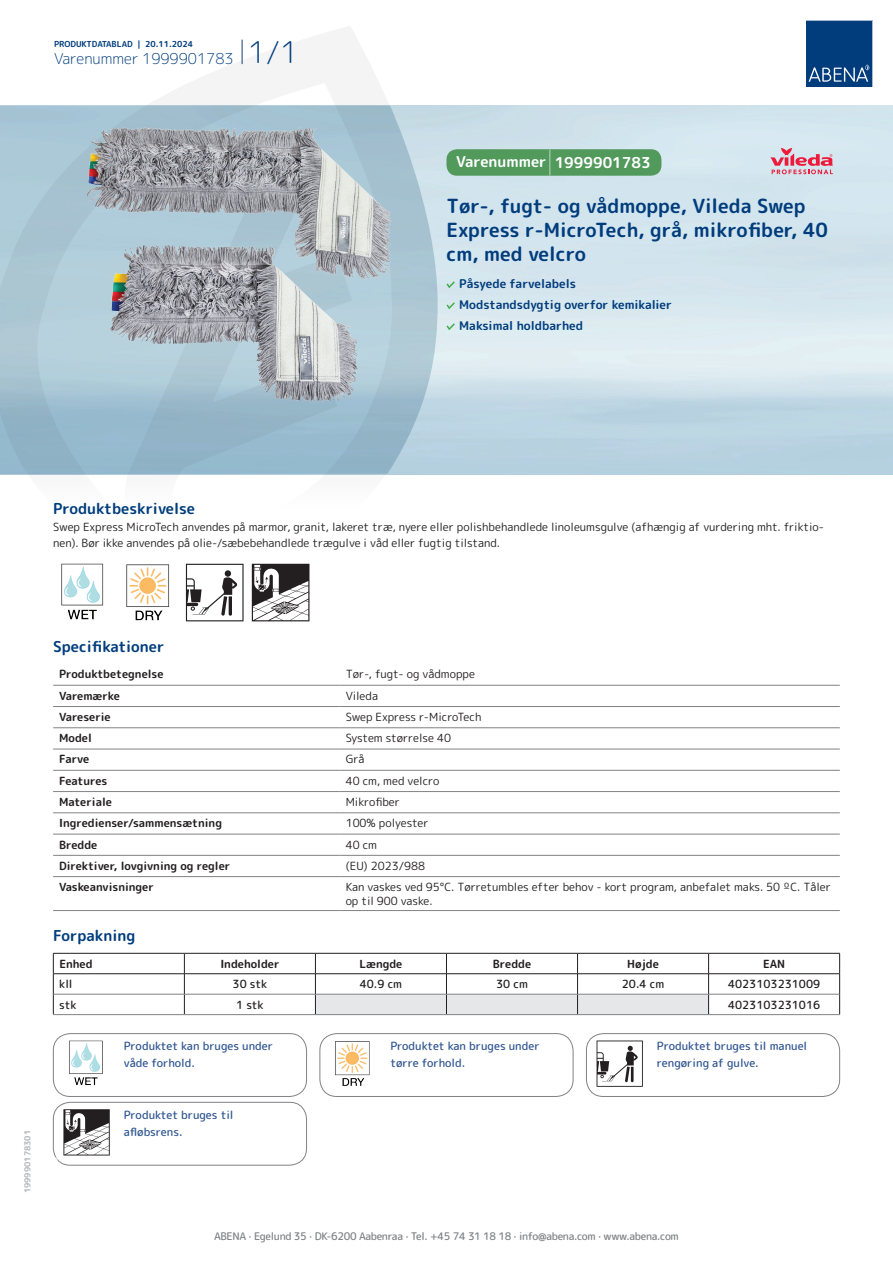
<style>
.page{position:relative;width:893px;height:1263px;background:#fff}
.page>*{position:absolute;margin:0;border:0;box-sizing:border-box;transform-origin:0 0}
.t1{font:700 19.5px/24px "Rounded Mplus 1 c";color:#013d7d}
.t2{font:700 15px "Rounded Mplus 1 c";color:#013d7d}
.t3{font:300 15px "Rounded Mplus 1 c";color:#013d7d}
.t4{font:700 15px "Rounded Mplus 1 c";color:#fff}
.t5{font:700 12px/21px "Rounded Mplus 1 c";color:#013d7d}
.t6{font:11.25px/16.5px "Rounded Mplus 1 c";color:#231f20}
.t7{font:700 11.25px "Rounded Mplus 1 c";color:#231f20}
.t8{font:500 11.25px/16.5px "Rounded Mplus 1 c";color:#305691}
.t9{font:500 11.25px "Rounded Mplus 1 c";color:#231f20}
.t10{font:500 10.5px "Rounded Mplus 1 c";letter-spacing:-.03em;color:#808285}
.t11{font:700 10.5px "Rounded Mplus 1 c";color:#fff}
.t12{font:700 8.25px "Rounded Mplus 1 c";color:#013d7d}
.t13{font:700 8.25px "Rounded Mplus 1 c";color:#b2b3b7}
.s1{font-size:30px}
.s2{font-size:25.5px}
</style>
<div class="page">
<svg style="left:0;top:26px;width:439px;height:586px"></svg>
<svg style="left:0;top:106px;width:438px;height:368px;background:#a3c1d1"></svg>
<svg style="left:242px;top:40px;width:1px;height:24px"></svg>
<svg style="left:806px;top:20px;width:67px;height:67px;background:#144b86"></svg>
<img style="left:86px;top:127px;width:306px;height:275px">
<img style="left:60px;top:563px;width:45px;height:57px">
<img style="left:126px;top:563px;width:46px;height:58px">
<svg style="left:186px;top:564px;width:58px;height:57px"></svg>
<svg style="left:252px;top:564px;width:57px;height:57px"></svg>
<hr style="left:53px;top:685px;width:287px;height:1px;background:#808285">
<hr style="left:340px;top:685px;width:500px;height:1px;background:#808285">
<hr style="left:53px;top:706px;width:287px;height:1px;background:#808285">
<hr style="left:340px;top:706px;width:500px;height:1px;background:#808285">
<hr style="left:53px;top:727px;width:287px;height:1px;background:#808285">
<hr style="left:340px;top:727px;width:500px;height:1px;background:#808285">
<hr style="left:53px;top:749px;width:287px;height:1px;background:#808285">
<hr style="left:340px;top:749px;width:500px;height:1px;background:#808285">
<hr style="left:53px;top:770px;width:287px;height:1px;background:#808285">
<hr style="left:340px;top:770px;width:500px;height:1px;background:#808285">
<hr style="left:53px;top:791px;width:287px;height:1px;background:#808285">
<hr style="left:340px;top:791px;width:500px;height:1px;background:#808285">
<hr style="left:53px;top:812px;width:287px;height:1px;background:#808285">
<hr style="left:340px;top:812px;width:500px;height:1px;background:#808285">
<hr style="left:53px;top:834px;width:287px;height:1px;background:#808285">
<hr style="left:340px;top:834px;width:500px;height:1px;background:#808285">
<hr style="left:53px;top:855px;width:287px;height:1px;background:#808285">
<hr style="left:340px;top:855px;width:500px;height:1px;background:#808285">
<hr style="left:53px;top:876px;width:287px;height:1px;background:#808285">
<hr style="left:340px;top:876px;width:500px;height:1px;background:#808285">
<hr style="left:53px;top:910px;width:287px;height:1px;background:#808285">
<hr style="left:340px;top:910px;width:500px;height:1px;background:#808285">
<hr style="left:53px;top:953px;width:131px;height:1px;background:#231f20">
<hr style="left:184px;top:953px;width:131px;height:1px;background:#231f20">
<hr style="left:709px;top:953px;width:131px;height:1px;background:#231f20">
<hr style="left:53px;top:973px;width:131px;height:1px;background:#231f20">
<hr style="left:184px;top:973px;width:131px;height:1px;background:#231f20">
<hr style="left:709px;top:973px;width:131px;height:1px;background:#231f20">
<svg style="left:53px;top:953px;width:1px;height:61px"></svg>
<svg style="left:184px;top:953px;width:1px;height:61px"></svg>
<svg style="left:315px;top:953px;width:394px;height:61px"></svg>
<svg style="left:839px;top:953px;width:1px;height:61px"></svg>
<hr style="left:54px;top:994px;width:130px;height:1px;background:#808285">
<hr style="left:184px;top:994px;width:131px;height:1px;background:#808285">
<hr style="left:315px;top:994px;width:131px;height:1px;background:#808285">
<hr style="left:446px;top:994px;width:131px;height:1px;background:#808285">
<hr style="left:577px;top:994px;width:132px;height:1px;background:#808285">
<hr style="left:709px;top:994px;width:130px;height:1px;background:#808285">
<hr style="left:53px;top:1014px;width:131px;height:1px;background:#808285">
<hr style="left:184px;top:1014px;width:131px;height:1px;background:#808285">
<hr style="left:315px;top:1014px;width:131px;height:1px;background:#808285">
<hr style="left:446px;top:1014px;width:131px;height:1px;background:#808285">
<hr style="left:577px;top:1014px;width:132px;height:1px;background:#808285">
<hr style="left:709px;top:1014px;width:131px;height:1px;background:#808285">
<img style="left:69px;top:1040px;width:34px;height:46px">
<div style="left:53px;top:1033px;width:254px;height:64px;border:1px solid #808285;border-radius:17px"></div>
<img style="left:335px;top:1041px;width:35px;height:45px">
<div style="left:320px;top:1033px;width:253px;height:64px;border:1px solid #808285;border-radius:17px"></div>
<svg style="left:597px;top:1040px;width:46px;height:47px"></svg>
<div style="left:586px;top:1033px;width:254px;height:64px;border:1px solid #808285;border-radius:17px"></div>
<svg style="left:63px;top:1109px;width:47px;height:46px"></svg>
<div style="left:53px;top:1102px;width:254px;height:63px;border:1px solid #808285;border-radius:17px"></div>
<svg style="left:446px;top:281px;width:9px;height:7px"></svg>
<svg style="left:446px;top:302px;width:9px;height:7px"></svg>
<svg style="left:446px;top:323px;width:9px;height:7px"></svg>
<div style="left:446px;top:149px;width:215px;height:27px;background:#52995c;border-radius:10px"></div>
<svg style="left:770px;top:148px;width:63px;height:26px;background:#dca6b5"></svg>
<p class="t12" style="left:54px;top:38px;width:141px">PRODUKTDATABLAD | 20.11.2024</p>
<h2 class="t3" style="left:54px;top:48px;width:246px">Varenummer 1999901783 <span class="s1">1/1</span></h2>
<h2 class="t4" style="left:456px;top:152px;width:196px">Varenummer <span class="s2">|</span> 1999901783</h2>
<h1 class="t1" style="left:446px;top:194px;width:383px">Tør-, fugt- og vådmoppe, Vileda Swep<br>Express r-MicroTech, grå, mikrofiber, 40 cm, med velcro</h1>
<p class="t5" style="left:459px;top:273px;width:214px">Påsyede farvelabels<br>Modstandsdygtig overfor kemikalier<br>Maksimal holdbarhed</p>
<h2 class="t2" style="left:53px;top:498px;width:143px">Produktbeskrivelse</h2>
<p class="t6" style="left:53px;top:518px;width:772px">Swep Express MicroTech anvendes på marmor, granit, lakeret træ, nyere eller polishbehandlede linoleumsgulve (afhængig af vurdering mht. friktio&shy;nen). Bør ikke anvendes på olie-/sæbebehandlede trægulve i våd eller fugtig tilstand.</p>
<p class="t13" style="left:22px;top:1193px;width:65px;rotate:-90deg">199990178301</p>
<h2 class="t2" style="left:53px;top:635px;width:113px">Specifikationer</h2>
<p class="t7" style="left:59px;top:666px;width:106px">Produktbetegnelse</p>
<p class="t6" style="left:346px;top:666px;width:131px">Tør-, fugt- og vådmoppe</p>
<p class="t7" style="left:59px;top:688px;width:62px">Varemærke</p>
<p class="t6" style="left:346px;top:687px;width:34px">Vileda</p>
<p class="t7" style="left:59px;top:709px;width:53px">Vareserie</p>
<p class="t6" style="left:346px;top:708px;width:137px">Swep Express r-MicroTech</p>
<p class="t7" style="left:59px;top:730px;width:34px">Model</p>
<p class="t6" style="left:346px;top:730px;width:107px">System størrelse 40</p>
<p class="t7" style="left:59px;top:751px;width:32px">Farve</p>
<p class="t6" style="left:346px;top:751px;width:20px">Grå</p>
<p class="t7" style="left:59px;top:773px;width:50px">Features</p>
<p class="t6" style="left:346px;top:772px;width:95px">40 cm, med velcro</p>
<p class="t7" style="left:59px;top:794px;width:54px">Materiale</p>
<p class="t6" style="left:346px;top:794px;width:56px">Mikrofiber</p>
<p class="t7" style="left:59px;top:815px;width:164px">Ingredienser/sammensætning</p>
<p class="t6" style="left:346px;top:815px;width:84px">100% polyester</p>
<p class="t7" style="left:59px;top:836px;width:40px">Bredde</p>
<p class="t6" style="left:346px;top:836px;width:33px">40 cm</p>
<p class="t7" style="left:59px;top:858px;width:173px">Direktiver, lovgivning og regler</p>
<p class="t6" style="left:346px;top:857px;width:81px">(EU) 2023/988</p>
<p class="t7" style="left:59px;top:879px;width:96px">Vaskeanvisninger</p>
<p class="t6" style="left:346px;top:880px;width:487px;line-height:13.5px">Kan vaskes ved 95°C. Tørretumbles efter behov - kort program, anbefalet maks. 50 ºC. Tåler op til 900 vaske.</p>
<h2 class="t2" style="left:53px;top:925px;width:84px">Forpakning</h2>
<p class="t7" style="left:59px;top:956px;width:35px">Enhed</p>
<p class="t7" style="left:220px;top:956px;width:61px">Indeholder</p>
<p class="t7" style="left:359px;top:956px;width:44px">Længde</p>
<p class="t7" style="left:493px;top:956px;width:40px">Bredde</p>
<p class="t7" style="left:627px;top:956px;width:33px">Højde</p>
<p class="t7" style="left:763px;top:956px;width:24px">EAN</p>
<p class="t9" style="left:59px;top:976px;width:15px">kll</p>
<p class="t9" style="left:233px;top:976px;width:36px">30 stk</p>
<p class="t9" style="left:360px;top:976px;width:44px">40.9 cm</p>
<p class="t9" style="left:496px;top:976px;width:33px">30 cm</p>
<p class="t9" style="left:622px;top:976px;width:44px">20.4 cm</p>
<p class="t9" style="left:728px;top:976px;width:94px">4023103231009</p>
<p class="t9" style="left:59px;top:996px;width:19px">stk</p>
<p class="t9" style="left:236px;top:996px;width:29px">1 stk</p>
<p class="t9" style="left:728px;top:996px;width:94px">4023103231016</p>
<p class="t8" style="left:124px;top:1038px;width:151px">Produktet kan bruges under våde forhold.</p>
<p class="t8" style="left:390px;top:1038px;width:151px">Produktet kan bruges under tørre forhold.</p>
<p class="t8" style="left:657px;top:1038px;width:152px">Produktet bruges til manuel rengøring af gulve.</p>
<p class="t11" style="left:53px;top:1154px;width:7px">*</p>
<p class="t8" style="left:124px;top:1107px;width:111px">Produktet bruges til afløbsrens.</p>
<p class="t10" style="left:214px;top:1229px;width:466px">ABENA · Egelund 35 · DK-6200 Aabenraa · Tel. +45 74 31 18 18 · info@abena.com · www.abena.com</p>
</div>
